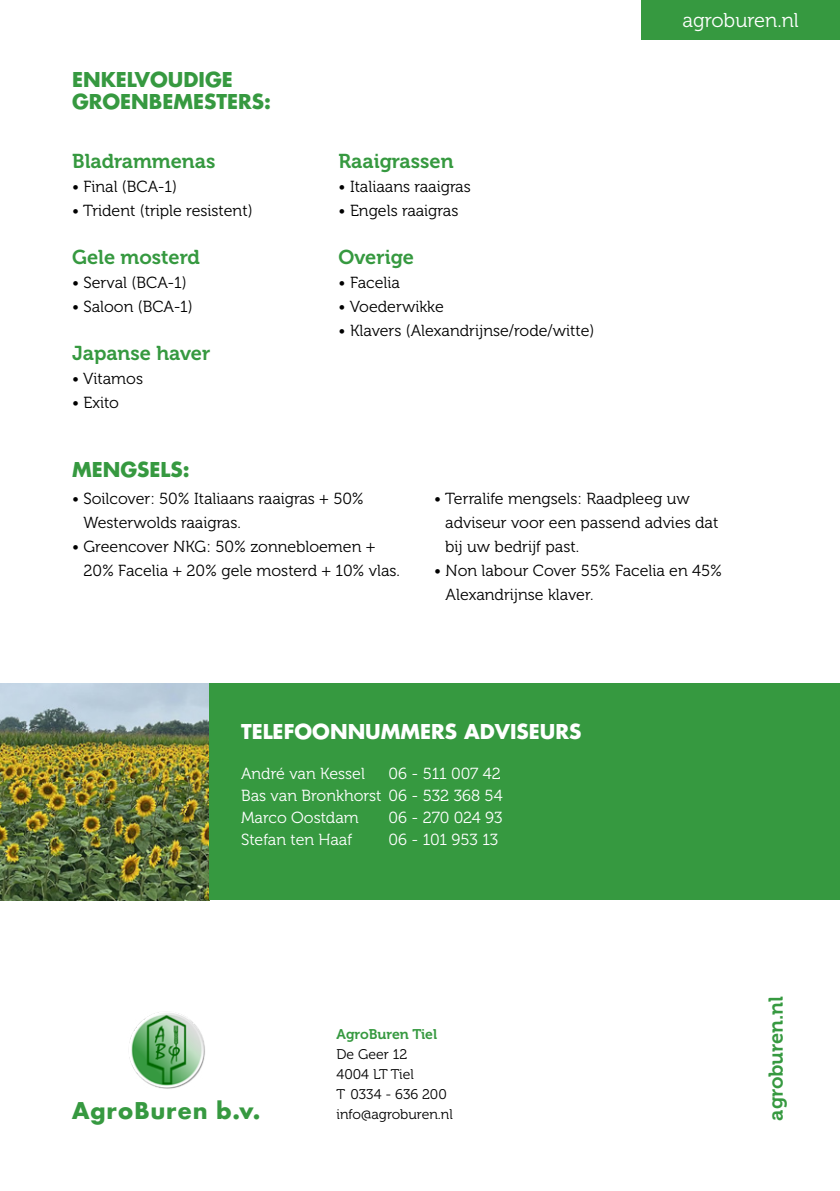
<style>
.page{position:relative;width:840px;height:1191px;background:#fff}
.page>*{position:absolute;margin:0;border:0;box-sizing:border-box;transform-origin:0 0}
.t1{font:700 22.4px "Futura";letter-spacing:.03em;color:#369940}
.t2{font:20px "Museo 700";color:#369940}
.t3{font:700 20px/22px "Futura LT";color:#369940}
.t4{font:700 20px "Futura LT";color:#fff}
.t5{font:20px "Museo 300";color:#fff}
.t6{font:16px/24px "Museo 300";color:#000}
.t7{font:16px "Museo 300";color:#fff}
.t8{font:14px "Museo 300";color:#000}
.t9{font:14px "Museo 700";color:#369940}
</style>
<div class="page">
<img style="left:129px;top:1012px;width:76px;height:77px">
<img style="left:0;top:683px;width:209px;height:217px">
<div style="left:209px;top:683px;width:630px;height:217px;background:#369940"></div>
<div style="left:641px;top:0;width:198px;height:39px;background:#369940"></div>
<p class="t3" style="left:72px;top:69px;width:200px">ENKELVOUDIGE<br>GROENBEMESTERS:</p>
<p class="t2" style="left:72px;top:150px;width:145px">Bladrammenas</p>
<p class="t6" style="left:72px;top:175px;width:106px">• Final (BCA-1)</p>
<p class="t6" style="left:72px;top:199px;width:182px">• Trident (triple resistent)</p>
<p class="t2" style="left:72px;top:246px;width:129px">Gele mosterd</p>
<p class="t6" style="left:72px;top:271px;width:116px">• Serval (BCA-1)</p>
<p class="t6" style="left:72px;top:295px;width:122px">• Saloon (BCA-1)</p>
<p class="t2" style="left:72px;top:342px;width:140px">Japanse haver</p>
<p class="t6" style="left:72px;top:367px;width:72px">• Vitamos</p>
<p class="t6" style="left:72px;top:391px;width:48px">• Exito</p>
<p class="t2" style="left:338px;top:150px;width:116px">Raaigrassen</p>
<p class="t6" style="left:338px;top:175px;width:133px">• Italiaans raaigras</p>
<p class="t6" style="left:338px;top:199px;width:121px">• Engels raaigras</p>
<p class="t2" style="left:338px;top:246px;width:77px">Overige</p>
<p class="t6" style="left:338px;top:271px;width:63px">• Facelia</p>
<p class="t6" style="left:338px;top:295px;width:107px">• Voederwikke</p>
<p class="t6" style="left:338px;top:319px;width:257px">• Klavers (Alexandrijnse/rode/witte)</p>
<p class="t5" style="left:682px;top:9px;width:118px">agroburen.nl</p>
<p class="t3" style="left:72px;top:458px;width:119px">MENGSELS:</p>
<p class="t6" style="left:83px;top:487px;width:282px;text-indent:-11px">• Soilcover: 50% Italiaans raaigras + 50%<br>Westerwolds raaigras.</p>
<p class="t6" style="left:83px;top:535px;width:318px;text-indent:-11px">• Greencover NKG: 50% zonnebloemen +<br>20% Facelia + 20% gele mosterd + 10% vlas.</p>
<p class="t6" style="left:445px;top:487px;width:274px;text-indent:-11px">• Terralife mengsels: Raadpleeg uw adviseur voor een passend advies dat bij uw bedrijf past.</p>
<p class="t6" style="left:445px;top:559px;width:278px;text-indent:-11px">• Non labour Cover 55% Facelia en 45%<br>Alexandrijnse klaver.</p>
<p class="t4" style="left:241px;top:718px;width:341px">TELEFOONNUMMERS ADVISEURS</p>
<p class="t7" style="left:241px;top:764px;width:125px">André van Kessel</p>
<p class="t7" style="left:388px;top:764px;width:114px">06 - 511 007 42</p>
<p class="t7" style="left:241px;top:786px;width:263px">Bas van Bronkhorst 06 - 532 368 54</p>
<p class="t7" style="left:241px;top:808px;width:119px">Marco Oostdam</p>
<p class="t7" style="left:388px;top:808px;width:115px">06 - 270 024 93</p>
<p class="t7" style="left:241px;top:830px;width:113px">Stefan ten Haaf</p>
<p class="t7" style="left:388px;top:830px;width:111px">06 - 101 953 13</p>
<p class="t9" style="left:336px;top:1026px;width:102px">AgroBuren Tiel</p>
<p class="t8" style="left:336px;top:1046px;width:72px">De Geer 12</p>
<p class="t8" style="left:336px;top:1066px;width:79px">4004 LT Tiel</p>
<p class="t8" style="left:336px;top:1086px;width:112px">T 0334 - 636 200</p>
<p class="t1" style="left:72px;top:1094px;width:190px">AgroBuren b.v.</p>
<p class="t8" style="left:336px;top:1106px;width:118px">info@agroburen.nl</p>
<p class="t2" style="left:764px;top:1120px;width:126px;rotate:-90deg">agroburen.nl</p>
</div>
